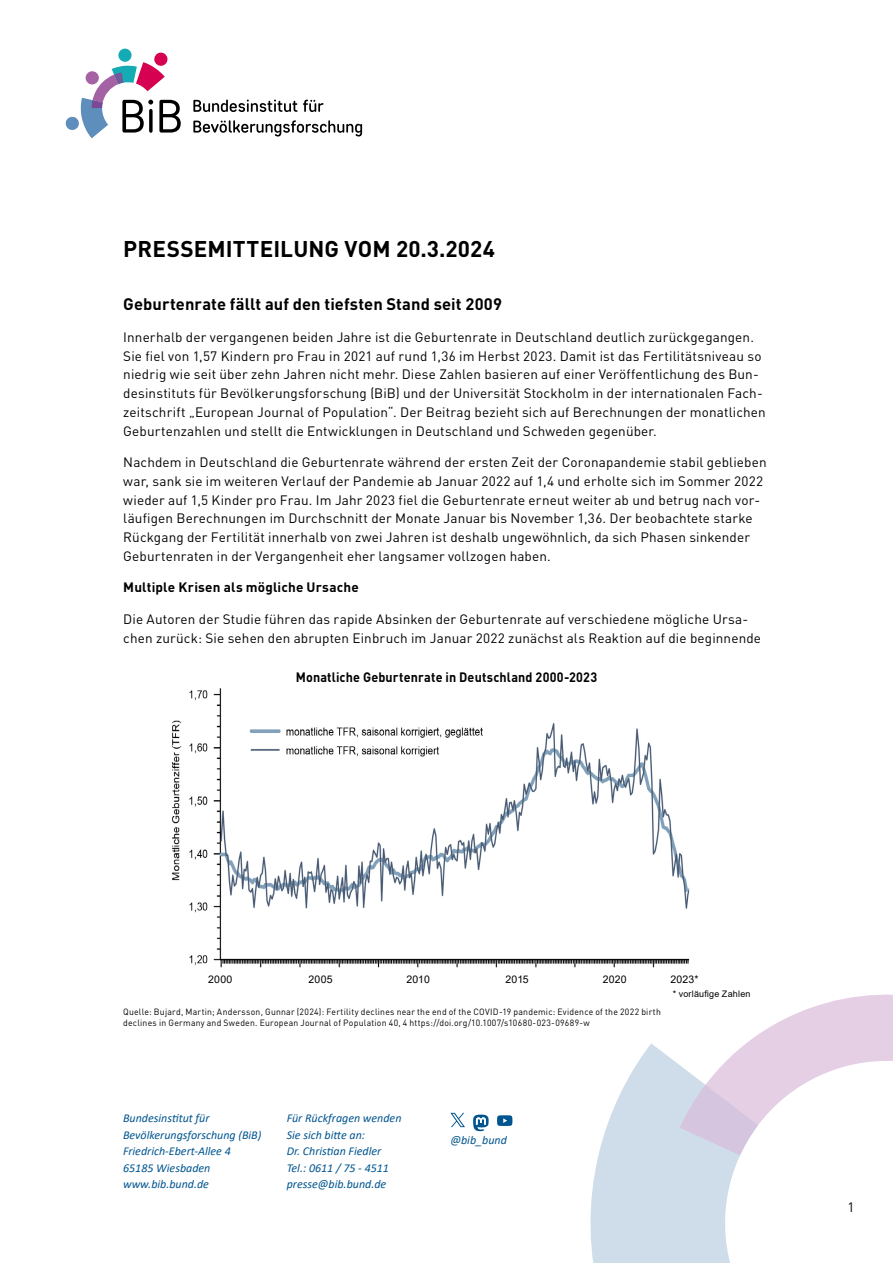
<style>
.page{position:relative;width:893px;height:1263px;background:#fff}
.page>*{position:absolute;margin:0;border:0;box-sizing:border-box;transform-origin:0 0}
.t1{font:700 22.5px "DIN Pro";letter-spacing:.005em;color:#000}
.t2{font:700 16.5px "DIN Pro";letter-spacing:.005em;color:#000}
.t3{font:13.5px/18.8px "DIN Pro";letter-spacing:.01em;color:#000}
.t4{font:700 13.5px "DIN Pro";letter-spacing:.015em;color:#000;scale:.93 1}
.t5{font:700 13.5px "DIN Pro";letter-spacing:.015em;color:#000}
.t6{font:italic 12px/16.5px "Calibri";color:#005590}
.t7{font:10.5px "Arial";letter-spacing:.02em;color:#000}
.t8{font:9px/10.8px "DIN Pro";letter-spacing:.03em;color:#000;scale:.96 1}
.t9{font:9px "Arial";letter-spacing:.02em;color:#000}
</style>
<div class="page">
<svg style="left:590px;top:994px;width:303px;height:269px"></svg>
<svg style="left:193px;top:120px;width:169px;height:17px"></svg>
<svg style="left:193px;top:100px;width:130px;height:12px"></svg>
<svg style="left:118px;top:48px;width:14px;height:14px"></svg>
<svg style="left:65px;top:52px;width:116px;height:86px"></svg>
<svg style="left:450px;top:1113px;width:15px;height:14px"></svg>
<svg style="left:473px;top:1114px;width:16px;height:17px"></svg>
<svg style="left:497px;top:1115px;width:16px;height:11px"></svg>
<img style="left:172px;top:688px;width:518px;height:280px">
<div style="left:208px;top:975px;width:542px;height:28px;background:#fff"></div>
<div style="left:123px;top:1008px;width:557px;height:17px;background:#fff"></div>
<h1 class="t1" style="left:123px;top:231px;width:373px">PRESSEMITTEILUNG VOM 20.3.2024</h1>
<p class="t2" style="left:123px;top:291px;width:380px">Geburtenrate fällt auf den tiefsten Stand seit 2009</p>
<p class="t3" style="left:123px;top:327px;width:644px">Innerhalb der vergangenen beiden Jahre ist die Geburtenrate in Deutschland deutlich zurückgegangen.<br>Sie fiel von 1,57 Kindern pro Frau in 2021 auf rund 1,36 im Herbst 2023. Damit ist das Fertilitätsniveau so niedrig wie seit über zehn Jahren nicht mehr. Diese Zahlen basieren auf einer Veröffentlichung des Bun&shy;desinstituts für Bevölkerungsforschung (BiB) und der Universität Stockholm in der internationalen Fach&shy;zeitschrift „European Journal of Population“. Der Beitrag bezieht sich auf Berechnungen der monatlichen Geburtenzahlen und stellt die Entwicklungen in Deutschland und Schweden gegenüber.</p>
<p class="t3" style="left:123px;top:452px;width:645px">Nachdem in Deutschland die Geburtenrate während der ersten Zeit der Coronapandemie stabil geblieben war, sank sie im weiteren Verlauf der Pandemie ab Januar 2022 auf 1,4 und erholte sich im Sommer 2022 wieder auf 1,5 Kinder pro Frau. Im Jahr 2023 fiel die Geburtenrate erneut weiter ab und betrug nach vor&shy;läufigen Berechnungen im Durchschnitt der Monate Januar bis November 1,36. Der beobachtete starke Rückgang der Fertilität innerhalb von zwei Jahren ist deshalb ungewöhnlich, da sich Phasen sinkender Geburtenraten in der Vergangenheit eher langsamer vollzogen haben.</p>
<p class="t5" style="left:123px;top:577px;width:237px">Multiple Krisen als mögliche Ursache</p>
<p class="t3" style="left:123px;top:609px;width:639px">Die Autoren der Studie führen das rapide Absinken der Geburtenrate auf verschiedene mögliche Ursa&shy;chen zurück: Sie sehen den abrupten Einbruch im Januar 2022 zunächst als Reaktion auf die beginnende</p>
<p class="t4" style="left:296px;top:667px;width:326px">Monatliche Geburtenrate in Deutschland 2000-2023</p>
<p class="t7" style="left:208px;top:972px;width:26px">2000</p>
<p class="t7" style="left:309px;top:972px;width:26px">2005</p>
<p class="t7" style="left:406px;top:972px;width:25px">2010</p>
<p class="t7" style="left:506px;top:972px;width:25px">2015</p>
<p class="t7" style="left:603px;top:972px;width:25px">2020</p>
<p class="t7" style="left:670px;top:972px;width:30px">2023*</p>
<p class="t9" style="left:673px;top:987px;width:79px">* vorläufige Zahlen</p>
<p class="t8" style="left:123px;top:1005px;width:562px">Quelle: Bujard, Martin; Andersson, Gunnar (2024): Fertility declines near the end of the COVID-19 pandemic: Evidence of the 2022 birth declines in Germany and Sweden. European Journal of Population 40, 4 https://doi.org/10.1007/s10680-023-09689-w</p>
<p class="t6" style="left:123px;top:1109px;width:140px">Bundesinstitut für<br>Bevölkerungsforschung (BiB)<br>Friedrich-Ebert-Allee 4<br>65185 Wiesbaden www.bib.bund.de</p>
<p class="t6" style="left:287px;top:1109px;width:116px">Für Rückfragen wenden<br>Sie sich bitte an:<br>Dr. Christian Fiedler<br>Tel.: 0611 / 75 - 4511 presse@bib.bund.de</p>
<p class="t6" style="left:450px;top:1132px;width:58px">@bib_bund</p>
<p class="t3" style="left:848px;top:1196px;width:9px">1</p>
</div>
